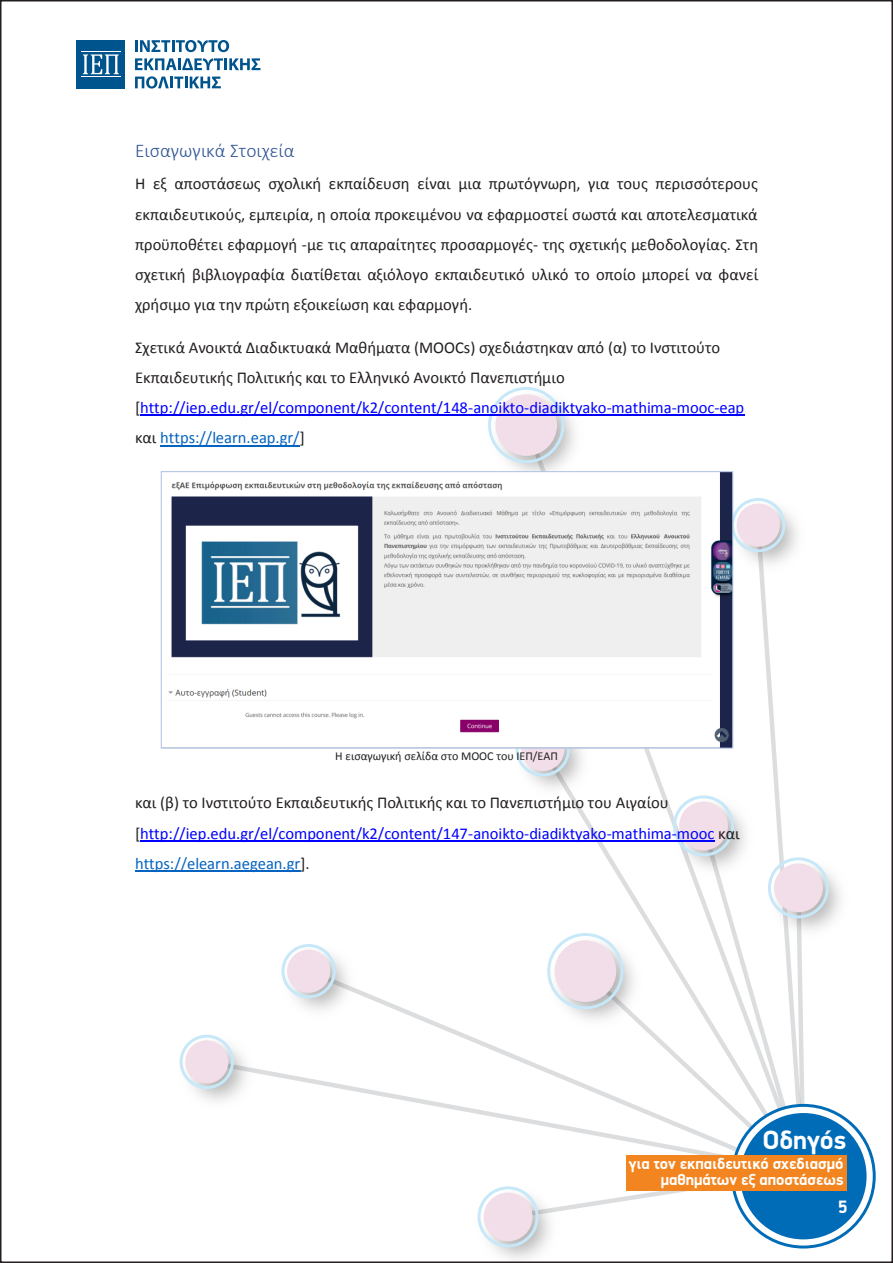
<style>
.page{position:relative;width:893px;height:1263px;background:#fff}
.page>*{position:absolute;margin:0;border:0;box-sizing:border-box;transform-origin:0 0}
.t1{font:700 26.55px "PF Din Display";color:#fff}
.t2{font:300 19.5px "Calibri";color:#2f5496}
.t3{font:700 18px "PF Din Display";color:#fff}
.t4{font:16.5px/30.3px "Calibri";color:#231f20;text-align:justify}
.t5{font:16.5px/30.3px "Calibri";color:#00f}
.t6{font:700 15.9px/16.2px "PF Din Display";color:#fff;text-align:right}
.t7{font:12px "Calibri";color:#231f20}
.s1{color:#00f}
.s2{color:#0563c1}
.s3{color:#231f20}
</style>
<div class="page">
<svg style="left:308px;top:991px;width:200px;height:129px"></svg>
<svg style="left:508px;top:579px;width:298px;height:640px"></svg>
<svg style="left:733px;top:1105px;width:141px;height:142px"></svg>
<div style="left:740px;top:1113px;width:127px;height:126px;background:#006cb7;border-radius:50%"></div>
<img style="left:484px;top:387px;width:106px;height:84px">
<div style="left:495px;top:394px;width:62px;height:62px;background:#f2dee8;border-radius:50%"></div>
<img style="left:733px;top:492px;width:64px;height:87px">
<div style="left:737px;top:503px;width:43px;height:44px;background:#f2dee8;border-radius:50%"></div>
<img style="left:762px;top:852px;width:79px;height:93px">
<div style="left:774px;top:863px;width:49px;height:49px;background:#f2dee8;border-radius:50%"></div>
<img style="left:667px;top:790px;width:94px;height:93px">
<div style="left:679px;top:801px;width:49px;height:49px;background:#f2dee8;border-radius:50%"></div>
<img style="left:543px;top:928px;width:106px;height:107px">
<div style="left:555px;top:940px;width:61px;height:62px;background:#f2dee8;border-radius:50%"></div>
<img style="left:285px;top:944px;width:78px;height:81px">
<div style="left:287px;top:949px;width:43px;height:44px;background:#f2dee8;border-radius:50%"></div>
<img style="left:179px;top:1034px;width:82px;height:67px">
<div style="left:185px;top:1040px;width:43px;height:43px;background:#f2dee8;border-radius:50%"></div>
<img style="left:477px;top:1181px;width:88px;height:78px">
<div style="left:484px;top:1192px;width:48px;height:49px;background:#f2dee8;border-radius:50%"></div>
<img style="left:509px;top:749px;width:88px;height:55px">
<div style="left:521px;top:728px;width:43px;height:43px;background:#f2dee8;border-radius:50%"></div>
<div style="left:488px;top:387px;width:76px;height:76px;border:3px solid #c7e8f9;border-radius:50%"></div>
<div style="left:731px;top:498px;width:54px;height:54px;border:3px solid #c7e8f9;border-radius:50%"></div>
<div style="left:768px;top:857px;width:61px;height:61px;border:3px solid #c7e8f9;border-radius:50%"></div>
<div style="left:673px;top:795px;width:61px;height:61px;border:3px solid #c7e8f9;border-radius:50%"></div>
<div style="left:547px;top:933px;width:77px;height:76px;border:3px solid #c7e8f9;border-radius:50%"></div>
<div style="left:516px;top:722px;width:54px;height:55px;border:3px solid #c7e8f9;border-radius:50%"></div>
<div style="left:281px;top:944px;width:55px;height:54px;border:3px solid #c7e8f9;border-radius:50%"></div>
<div style="left:180px;top:1035px;width:54px;height:54px;border:3px solid #c7e8f9;border-radius:50%"></div>
<div style="left:478px;top:1186px;width:61px;height:61px;border:3px solid #c7e8f9;border-radius:50%"></div>
<div style="left:626px;top:1155px;width:220px;height:36px;background:#f28520"></div>
<div style="left:77px;top:40px;width:48px;height:48px;background:#00548e"></div>
<svg style="left:83px;top:54px;width:36px;height:20px"></svg>
<hr style="left:81px;top:51px;width:40px;height:1px;background:#fff">
<hr style="left:81px;top:76px;width:40px;height:1px;background:#fff">
<svg style="left:135px;top:40px;width:94px;height:12px"></svg>
<svg style="left:135px;top:58px;width:125px;height:12px"></svg>
<svg style="left:135px;top:76px;width:86px;height:13px"></svg>
<hr style="left:140px;top:415px;width:604px;height:1px;background:#00f">
<hr style="left:160px;top:445px;width:140px;height:1px;background:#0563c1">
<hr style="left:140px;top:840px;width:574px;height:1px;background:#00f">
<hr style="left:135px;top:871px;width:165px;height:1px;background:#0563c1">
<img style="left:168px;top:473px;width:563px;height:274px">
<div style="left:161px;top:471px;width:572px;height:278px;border:1px solid #b4c7e7"></div>
<p class="t2" style="left:135px;top:138px;width:161px">Εισαγωγικά Στοιχεία</p>
<p class="t4" style="left:135px;top:168px;width:625px">Η εξ αποστάσεως σχολική εκπαίδευση είναι μια πρωτόγνωρη, για τους περισσότερους εκπαιδευτικούς, εμπειρία, η οποία προκειμένου να εφαρμοστεί σωστά και αποτελεσματικά προϋποθέτει εφαρμογή -με τις απαραίτητες προσαρμογές- της σχετικής μεθοδολογίας. Στη σχετική βιβλιογραφία διατίθεται αξιόλογο εκπαιδευτικό υλικό το οποίο μπορεί να φανεί χρήσιμο για την πρώτη εξοικείωση και εφαρμογή.</p>
<p class="t4" style="left:135px;top:331px;width:611px;text-align:left">Σχετικά Ανοικτά Διαδικτυακά Μαθήματα (MOOCs) σχεδιάστηκαν από (α) το Ινστιτούτο Εκπαιδευτικής Πολιτικής και το Ελληνικό Ανοικτό Πανεπιστήμιο [<span class="s1">http://iep.edu.gr/el/component/k2/content/148-anoikto-diadiktyako-mathima-mooc-eap </span>και <span class="s2">https://learn.eap.gr/</span>]</p>
<p class="t7" style="left:335px;top:748px;width:224px">Η εισαγωγική σελίδα στο MOOC του ΙΕΠ/ΕΑΠ</p>
<p class="t5" style="left:135px;top:787px;width:606px"><span class="s3">και (β) το Ινστιτούτο Εκπαιδευτικής Πολιτικής και το Πανεπιστήμιο του Αιγαίου [</span>http://iep.edu.gr/el/component/k2/content/147-anoikto-diadiktyako-mathima-mooc <span class="s3">και </span><span class="s2">https://elearn.aegean.gr</span><span class="s3">].</span></p>
<h1 class="t1" style="left:762px;top:1124px;width:85px">Οδηγός</h1>
<p class="t6" style="left:629px;top:1155px;width:216px">για τον εκπαιδευτικό σχεδιασµό µαθηµάτων εξ αποστάσεως</p>
<p class="t3" style="left:838px;top:1196px;width:11px">5</p>
</div>
